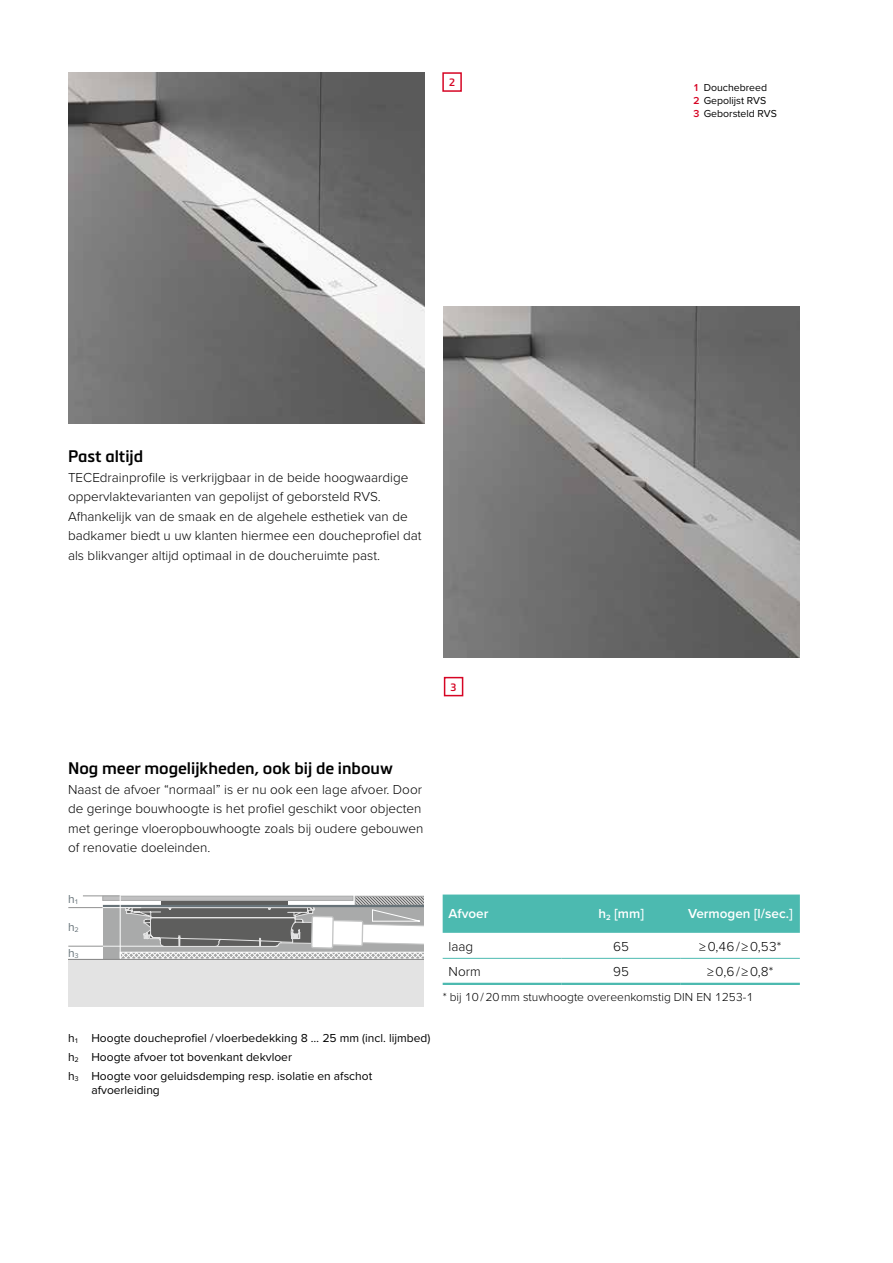
<style>
.page{position:relative;width:893px;height:1263px;background:#fff}
.page>*{position:absolute;margin:0;border:0;box-sizing:border-box;transform-origin:0 0}
.t1{font:600 16.5px "Metronic Pro";color:#000}
.t2{font:300 13.5px/19.5px "Proxima Nova";color:#000}
.t3{font:600 13.5px "Proxima Nova";color:#fff}
.t4{font:12px/18.6px "Proxima Nova";color:#000}
.t5{font:300 12px "Proxima Nova";color:#000}
.t6{font:12px "Proxima Nova";color:#677379}
.t7{font:10.5px/12.9px "Proxima Nova";color:#000}
.t8{font:600 10.5px "Metronic Pro";color:#d60524}
.s1{font-weight:600;color:#d60524}
.s2{font-size:7.05px}
</style>
<div class="page">
<img style="left:443px;top:306px;width:356px;height:351px">
<img style="left:68px;top:72px;width:356px;height:351px">
<hr style="left:83px;top:895px;width:38px;height:1px;background:#919292">
<div style="left:103px;top:906px;width:324px;height:54px;background:#a9aaaa"></div>
<div style="left:68px;top:960px;width:356px;height:47px;background:#e3e3e3"></div>
<hr style="left:68px;top:946px;width:205px;height:1px;background:#919292">
<hr style="left:103px;top:946px;width:170px;height:1px;background:#fff">
<svg style="left:102px;top:896px;width:18px;height:5px"></svg>
<hr style="left:68px;top:959px;width:356px;height:1px;background:#838383">
<svg style="left:120px;top:895px;width:304px;height:65px"></svg>
<hr style="left:103px;top:905px;width:324px;height:2px;background:#677379">
<div style="left:424px;top:870px;width:19px;height:156px;background:#fff"></div>
<hr style="left:68px;top:907px;width:73px;height:1px;background:#919292">
<hr style="left:102px;top:907px;width:39px;height:1px;background:#fff">
<hr style="left:120px;top:891px;width:1px;height:67px;background:#fff">
<div style="left:443px;top:894px;width:357px;height:39px;background:#4cbab0"></div>
<hr style="left:443px;top:983px;width:119px;height:2px;background:#4cbab0">
<hr style="left:562px;top:983px;width:119px;height:2px;background:#4cbab0">
<hr style="left:681px;top:983px;width:119px;height:2px;background:#4cbab0">
<hr style="left:443px;top:958px;width:119px;height:1px;background:#4cbab0">
<hr style="left:562px;top:958px;width:119px;height:1px;background:#4cbab0">
<hr style="left:681px;top:958px;width:119px;height:1px;background:#4cbab0">
<div style="left:442px;top:72px;width:20px;height:20px;border:2px solid #d60524"></div>
<div style="left:444px;top:677px;width:19px;height:19px;border:2px solid #d60524"></div>
<p class="t8" style="left:449px;top:76px;width:8px">2</p>
<p class="t7" style="left:693px;top:81px;width:85px"><span class="s1">1</span> Douchebreed<br><span class="s1">2</span> Gepolijst RVS<br><span class="s1">3</span> Geborsteld RVS</p>
<p class="t1" style="left:68px;top:446px;width:77px">Past altijd</p>
<p class="t2" style="left:68px;top:467px;width:355px">TECEdrainprofile is verkrijgbaar in de beide hoogwaardige oppervlaktevarianten van gepolijst of geborsteld RVS.<br>Afhankelijk van de smaak en de algehele esthetiek van de badkamer biedt u uw klanten hiermee een doucheprofiel dat als blikvanger altijd optimaal in de doucheruimte past.</p>
<p class="t8" style="left:450px;top:680px;width:8px">3</p>
<p class="t1" style="left:68px;top:758px;width:326px">Nog meer mogelijkheden, ook bij de inbouw</p>
<p class="t2" style="left:68px;top:779px;width:357px">Naast de afvoer “normaal” is er nu ook een lage afvoer. Door de geringe bouwhoogte is het profiel geschikt voor objecten met geringe vloeropbouwhoogte zoals bij oudere gebouwen of renovatie doeleinden.</p>
<p class="t6" style="left:68px;top:890px;width:12px">h<span class="s2">1</span></p>
<p class="t6" style="left:68px;top:918px;width:12px">h<span class="s2">2</span></p>
<p class="t6" style="left:68px;top:944px;width:12px">h<span class="s2">3</span></p>
<p class="t4" style="left:68px;top:1029px;width:364px">h<span class="s2">1</span> Hoogte doucheprofiel / vloerbedekking 8 … 25 mm (incl. lijmbed) h<span class="s2">2</span> Hoogte afvoer tot bovenkant dekvloer<br>h<span class="s2">3</span> Hoogte voor geluidsdemping resp. isolatie en afschot</p>
<p class="t4" style="left:91px;top:1080px;width:70px">afvoerleiding</p>
<p class="t3" style="left:449px;top:903px;width:41px">Afvoer</p>
<p class="t3" style="left:598px;top:903px;width:47px">h<sub>2</sub> [mm]</p>
<p class="t3" style="left:688px;top:903px;width:106px">Vermogen [l/sec.]</p>
<p class="t2" style="left:449px;top:936px;width:26px">laag</p>
<p class="t2" style="left:613px;top:936px;width:17px">65</p>
<p class="t2" style="left:699px;top:936px;width:84px">≥ 0,46 / ≥ 0,53*</p>
<p class="t2" style="left:449px;top:961px;width:34px">Norm</p>
<p class="t2" style="left:613px;top:961px;width:17px">95</p>
<p class="t2" style="left:707px;top:961px;width:68px">≥ 0,6 / ≥ 0,8*</p>
<p class="t5" style="left:443px;top:988px;width:312px">* bij 10 / 20 mm stuwhoogte overeenkomstig DIN EN 1253-1</p>
</div>
